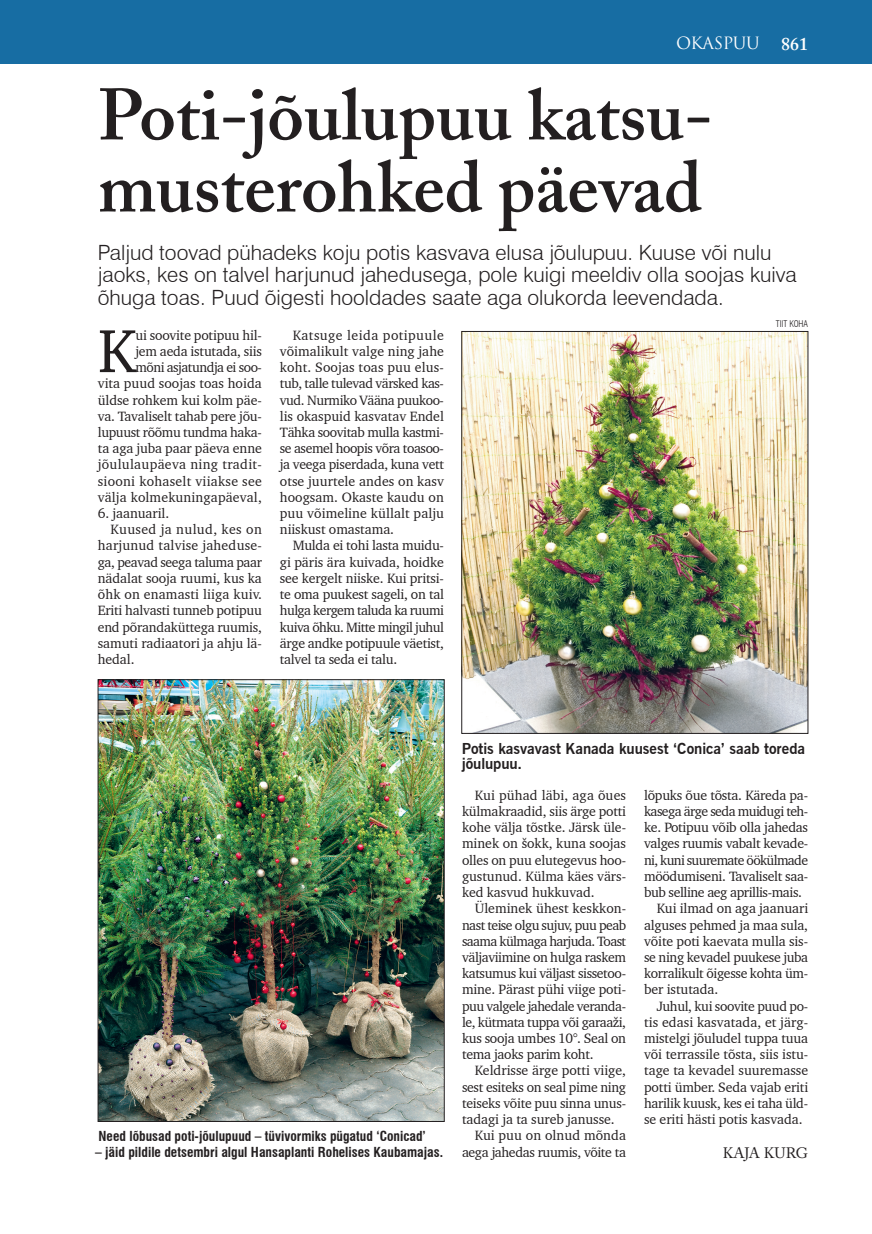
<style>
.page{position:relative;width:872px;height:1234px;background:#fff}
.page>*{position:absolute;margin:0;border:0;box-sizing:border-box;transform-origin:0 0}
.t1{font:600 72px/72px "Adobe Caslon";color:#231f20}
.t2{font:62.1px "Charter BT";color:#231f20}
.t3{font:300 21px/22.5px "Swiss 721 BT";color:#231f20}
.t4{font:16.5px "Trajan Pro";letter-spacing:-.025em;color:#fff}
.t5{font:700 15px/15.8px "News Gothic BT";letter-spacing:-.005em;color:#231f20}
.t6{font:15px "Adobe Caslon Pro";letter-spacing:-.01em;color:#231f20}
.t7{font:13.8px/16.2px "Charter BT";letter-spacing:-.015em;color:#231f20;text-align:justify}
.t8{font:13.8px "Charter BT";letter-spacing:.005em;color:#231f20}
.t9{font:13.8px "Charter BT";letter-spacing:-.04em;color:#231f20}
.t10{font:13.8px "Charter BT";letter-spacing:-.045em;color:#231f20}
.t11{font:13.8px "Charter BT";letter-spacing:.015em;color:#231f20}
.t12{font:13.8px "Charter BT";letter-spacing:.01em;color:#231f20}
.t13{font:13.8px "Charter BT";letter-spacing:.025em;color:#231f20}
.t14{font:700 condensed 13.5px "Swiss 721 BT";color:#231f20}
.t15{font:300 condensed 9px "Swiss 721 BT";color:#231f20}
.s1{font-family:"Adobe Caslon";font-weight:600;font-size:18px}
</style>
<div class="page">
<div style="left:0;top:0;width:872px;height:64px;background:#176da3"></div>
<img style="left:463px;top:333px;width:343px;height:398px">
<div style="left:461px;top:331px;width:347px;height:402px;border:1px solid #231f20"></div>
<img style="left:100px;top:681px;width:342px;height:438px">
<div style="left:98px;top:679px;width:346px;height:442px;border:1px solid #231f20"></div>
<p class="t4" style="left:676px;top:33px;width:133px">OKASPUU <span class="s1">861</span></p>
<h1 class="t1" style="left:98px;top:79px;width:616px">Poti-jõulupuu katsu&shy;musterohked päevad</h1>
<h3 class="t3" style="left:98px;top:241px;width:700px">Paljud toovad pühadeks koju potis kasvava elusa jõulupuu. Kuuse või nulu jaoks, kes on talvel harjunud jahedusega, pole kuigi meeldiv olla soojas kuiva õhuga toas. Puud õigesti hooldades saate aga olukorda leevendada.</h3>
<p class="t7" style="left:98px;top:326px;width:166px;text-align:right">ui soovite potipuu hil-<br>jem aeda istutada, siis<br>mõni asjatundja ei soo-<br>vita puud soojas toas hoida üldse rohkem kui kolm päe&shy;va. Tavaliselt tahab pere jõu&shy;lupuust rõõmu tundma haka&shy;ta aga juba paar päeva enne jõululaupäeva ning tradit&shy;siooni kohaselt viiakse see välja kolmekuningapäeval,</p>
<p class="t7" style="left:98px;top:505px;width:73px">6. jaanuaril.</p>
<p class="t13" style="left:111px;top:521px;width:153px">Kuused ja nulud, kes on</p>
<p class="t11" style="left:98px;top:537px;width:166px">harjunud talvise jaheduse-</p>
<p class="t7" style="left:98px;top:553px;width:166px">ga, peavad seega taluma paar</p>
<p class="t7" style="left:98px;top:569px;width:166px">nädalat sooja ruumi, kus ka</p>
<p class="t12" style="left:98px;top:585px;width:165px">õhk on enamasti liiga kuiv.</p>
<p class="t7" style="left:98px;top:602px;width:165px">Eriti halvasti tunneb potipuu</p>
<p class="t7" style="left:98px;top:618px;width:165px">end põrandaküttega ruumis,</p>
<p class="t7" style="left:98px;top:634px;width:166px">samuti radiaatori ja ahju lä-</p>
<p class="t7" style="left:98px;top:650px;width:38px">hedal.</p>
<h2 class="t2" style="left:98px;top:312px;width:39px">K</h2>
<p class="t7" style="left:280px;top:326px;width:166px;text-indent:13px">Katsuge leida potipuule võimalikult valge ning jahe koht. Soojas toas puu elus&shy;tub, talle tulevad värsked kas&shy;vud. Nurmiko Vääna puukoo&shy;lis okaspuid kasvatav Endel Tähka soovitab mulla kastmi&shy;se asemel hoopis võra toasoo&shy;ja veega piserdada, kuna vett otse juurtele andes on kasv hoogsam. Okaste kaudu on puu võimeline küllalt palju niiskust omastama.</p>
<p class="t7" style="left:280px;top:537px;width:166px;text-indent:13px">Mulda ei tohi lasta muidu&shy;gi päris ära kuivada, hoidke see kergelt niiske. Kui pritsi&shy;te oma puukest sageli, on tal hulga kergem taluda ka ruumi kuiva õhku. Mitte mingil juhul ärge andke potipuule väetist, talvel ta seda ei talu.</p>
<p class="t15" style="left:776px;top:319px;width:34px">TIIT KOHA</p>
<p class="t14" style="left:99px;top:1127px;width:329px">Need lõbusad poti-jõulupuud – tüvivormiks pügatud ‘Conicad’</p>
<p class="t14" style="left:95px;top:1143px;width:349px">– jäid pildile detsembri algul Hansaplanti Rohelises Kaubamajas.</p>
<p class="t5" style="left:461px;top:740px;width:345px">Potis kasvavast Kanada kuusest ‘Conica’ saab toreda jõulupuu.</p>
<p class="t7" style="left:462px;top:786px;width:166px;text-indent:13px">Kui pühad läbi, aga õues külmakraadid, siis ärge potti kohe välja tõstke. Järsk üle&shy;minek on šokk, kuna soojas olles on puu elutegevus hoo&shy;gustunud. Külma käes värs&shy;ked kasvud hukkuvad.</p>
<p class="t7" style="left:462px;top:900px;width:166px;text-indent:13px">Üleminek ühest keskkon&shy;nast teise olgu sujuv, puu peab saama külmaga harjuda. Toast väljaviimine on hulga raskem katsumus kui väljast sissetoo&shy;mine. Pärast pühi viige poti&shy;puu valgele jahedale veranda&shy;le, kütmata tuppa või garaaži, kus sooja umbes 10°. Seal on tema jaoks parim koht.</p>
<p class="t7" style="left:475px;top:1062px;width:153px">Keldrisse ärge potti viige,</p>
<p class="t7" style="left:462px;top:1078px;width:165px">sest esiteks on seal pime ning</p>
<p class="t7" style="left:462px;top:1094px;width:166px">teiseks võite puu sinna unus-</p>
<p class="t7" style="left:462px;top:1110px;width:154px">tadagi ja ta sureb janusse.</p>
<p class="t8" style="left:475px;top:1126px;width:153px">Kui puu on olnud mõnda</p>
<p class="t7" style="left:462px;top:1143px;width:165px">aega jahedas ruumis, võite ta</p>
<p class="t7" style="left:644px;top:786px;width:166px">lõpuks õue tõsta. Käreda pa-</p>
<p class="t9" style="left:644px;top:802px;width:166px">kasega ärge seda muidugi teh-</p>
<p class="t7" style="left:644px;top:819px;width:165px">ke. Potipuu võib olla jahedas</p>
<p class="t7" style="left:644px;top:835px;width:166px">valges ruumis vabalt kevade-</p>
<p class="t10" style="left:644px;top:851px;width:165px">ni, kuni suuremate öökülmade</p>
<p class="t7" style="left:644px;top:867px;width:166px">möödumiseni. Tavaliselt saa-</p>
<p class="t7" style="left:644px;top:883px;width:159px">bub selline aeg aprillis-mais.</p>
<p class="t7" style="left:657px;top:900px;width:153px">Kui ilmad on aga jaanuari</p>
<p class="t7" style="left:644px;top:916px;width:165px">alguses pehmed ja maa sula,</p>
<p class="t7" style="left:644px;top:932px;width:166px">võite poti kaevata mulla sis-</p>
<p class="t7" style="left:644px;top:948px;width:166px">se ning kevadel puukese juba</p>
<p class="t7" style="left:644px;top:964px;width:166px">korralikult õigesse kohta üm-</p>
<p class="t7" style="left:644px;top:981px;width:76px">ber istutada.</p>
<p class="t7" style="left:657px;top:997px;width:153px">Juhul, kui soovite puud po-</p>
<p class="t8" style="left:644px;top:1013px;width:166px">tis edasi kasvatada, et järg-</p>
<p class="t7" style="left:644px;top:1029px;width:166px">mistelgi jõuludel tuppa tuua</p>
<p class="t7" style="left:644px;top:1045px;width:166px">või terrassile tõsta, siis istu-</p>
<p class="t7" style="left:644px;top:1062px;width:165px">tage ta kevadel suuremasse</p>
<p class="t7" style="left:644px;top:1078px;width:166px">potti ümber. Seda vajab eriti</p>
<p class="t7" style="left:644px;top:1094px;width:166px">harilik kuusk, kes ei taha üld-</p>
<p class="t7" style="left:644px;top:1110px;width:160px">se eriti hästi potis kasvada.</p>
<p class="t6" style="left:723px;top:1143px;width:87px">KAJA KURG</p>
</div>
